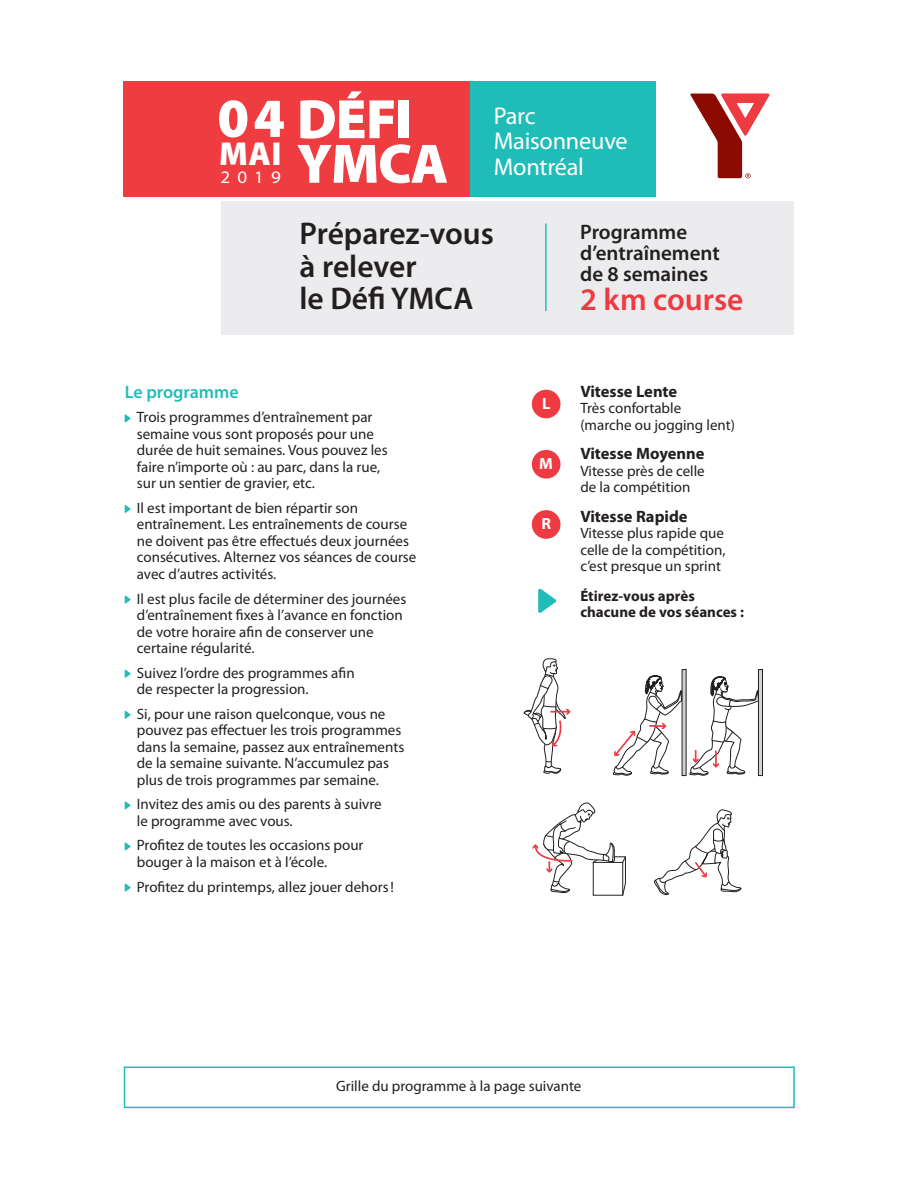
<style>
.page{position:relative;width:918px;height:1188px;background:#fff}
.page>*{position:absolute;margin:0;border:0;box-sizing:border-box;transform-origin:0 0}
.t1{font:900 55.5px "Myriad Pro";color:#fff}
.t2{font:900 33.3px "Myriad Pro";color:#fff}
.t3{font:600 31.5px/32.5px "Myriad Pro";color:#231f20}
.t4{font:600 31.5px "Myriad Pro";color:#ee3a41}
.t5{font:24.3px/25.8px "Myriad Pro";letter-spacing:-.01em;color:#fff}
.t6{font:600 21px/21px "Myriad Pro";color:#231f20}
.t7{font:600 18px "Myriad Pro";color:#22bcb8}
.t8{font:semi-expanded 17.55px "Myriad Pro";color:#fff}
.t9{font:700 16.5px "Myriad Pro";color:#231f20}
.t10{font:700 16.2px "Myriad Pro";color:#fff}
.t11{font:15px/16.5px "Myriad Pro";color:#231f20}
.t12{font:700 15px/16.5px "Myriad Pro";color:#231f20}
</style>
<div class="page">
<div style="left:221px;top:201px;width:573px;height:134px;background:#ececee"></div>
<svg style="left:125px;top:414px;width:6px;height:8px"></svg>
<svg style="left:125px;top:505px;width:6px;height:8px"></svg>
<svg style="left:125px;top:596px;width:6px;height:8px"></svg>
<svg style="left:125px;top:670px;width:6px;height:8px"></svg>
<svg style="left:125px;top:711px;width:6px;height:8px"></svg>
<svg style="left:125px;top:801px;width:6px;height:8px"></svg>
<svg style="left:125px;top:842px;width:6px;height:9px"></svg>
<svg style="left:125px;top:884px;width:6px;height:8px"></svg>
<svg style="left:538px;top:589px;width:18px;height:24px"></svg>
<svg style="left:690px;top:93px;width:79px;height:85px"></svg>
<div style="left:467px;top:81px;width:189px;height:115px;background:#20bcb8"></div>
<div style="left:124px;top:81px;width:346px;height:115px;background:#ee3c40"></div>
<svg style="left:297px;top:91px;width:150px;height:92px"></svg>
<hr style="left:545px;top:223px;width:2px;height:88px;background:#22bcb8">
<div style="left:532px;top:390px;width:29px;height:28px;background:#ee3a41;border-radius:50%"></div>
<div style="left:532px;top:450px;width:29px;height:29px;background:#ee3a41;border-radius:50%"></div>
<div style="left:532px;top:510px;width:29px;height:29px;background:#ee3a41;border-radius:50%"></div>
<div style="left:124px;top:1066px;width:671px;height:42px;border:2px solid #22bcb8"></div>
<svg style="left:524px;top:658px;width:47px;height:116px"></svg>
<svg style="left:612px;top:675px;width:70px;height:101px"></svg>
<hr style="left:758px;top:669px;width:4px;height:107px;background:#d1d2d4">
<div style="left:758px;top:669px;width:5px;height:107px;border:1px solid #231f20"></div>
<svg style="left:689px;top:676px;width:71px;height:100px"></svg>
<svg style="left:532px;top:802px;width:94px;height:94px"></svg>
<svg style="left:654px;top:809px;width:88px;height:86px"></svg>
<h1 class="t1" style="left:217px;top:81px;width:69px">04</h1>
<h2 class="t2" style="left:219px;top:132px;width:64px">MAI</h2>
<p class="t8" style="left:221px;top:167px;width:62px">2019</p>
<h3 class="t5" style="left:494px;top:102px;width:136px">Parc<br>Maisonneuve<br>Montréal</h3>
<h3 class="t3" style="left:300px;top:217px;width:196px">Préparez-vous à relever<br>le Défi YMCA</h3>
<h3 class="t6" style="left:580px;top:221px;width:141px">Programme d’entraînement de 8 semaines</h3>
<h3 class="t4" style="left:580px;top:279px;width:165px">2 km course</h3>
<p class="t7" style="left:125px;top:380px;width:116px">Le programme</p>
<p class="t11" style="left:137px;top:409px;width:252px">Trois programmes d’entraînement par semaine vous sont proposés pour une durée de huit semaines. Vous pouvez les faire n’importe où : au parc, dans la rue, sur un sentier de gravier, etc.</p>
<p class="t11" style="left:137px;top:499px;width:281px">Il est important de bien répartir son entraînement. Les entraînements de course ne doivent pas être effectués deux journées consécutives. Alternez vos séances de course avec d’autres activités.</p>
<p class="t11" style="left:137px;top:590px;width:271px">Il est plus facile de déterminer des journées d’entraînement fixes à l’avance en fonction de votre horaire afin de conserver une certaine régularité.</p>
<p class="t11" style="left:137px;top:664px;width:219px">Suivez l’ordre des programmes afin de respecter la progression.</p>
<p class="t11" style="left:137px;top:705px;width:269px">Si, pour une raison quelconque, vous ne pouvez pas effectuer les trois programmes dans la semaine, passez aux entraînements de la semaine suivante. N’accumulez pas plus de trois programmes par semaine.</p>
<p class="t11" style="left:137px;top:796px;width:246px">Invitez des amis ou des parents à suivre le programme avec vous.</p>
<p class="t11" style="left:137px;top:837px;width:228px">Profitez de toutes les occasions pour bouger à la maison et à l’école.</p>
<p class="t11" style="left:137px;top:878px;width:259px">Profitez du printemps, allez jouer dehors!</p>
<p class="t10" style="left:542px;top:393px;width:10px">L</p>
<p class="t10" style="left:539px;top:453px;width:15px">M</p>
<p class="t10" style="left:541px;top:513px;width:11px">R</p>
<p class="t9" style="left:580px;top:380px;width:98px">Vitesse Lente</p>
<p class="t11" style="left:580px;top:400px;width:156px">Très confortable (marche ou jogging lent)</p>
<p class="t9" style="left:580px;top:443px;width:126px">Vitesse Moyenne</p>
<p class="t11" style="left:580px;top:462px;width:126px">Vitesse près de celle de la compétition</p>
<p class="t9" style="left:580px;top:505px;width:109px">Vitesse Rapide</p>
<p class="t11" style="left:580px;top:525px;width:147px;text-align:justify">Vitesse plus rapide que celle de la compétition, c’est presque un sprint</p>
<p class="t12" style="left:580px;top:587px;width:165px">Étirez-vous après chacune de vos séances :</p>
<p class="t11" style="left:336px;top:1078px;width:247px">Grille du programme à la page suivante</p>
</div>
